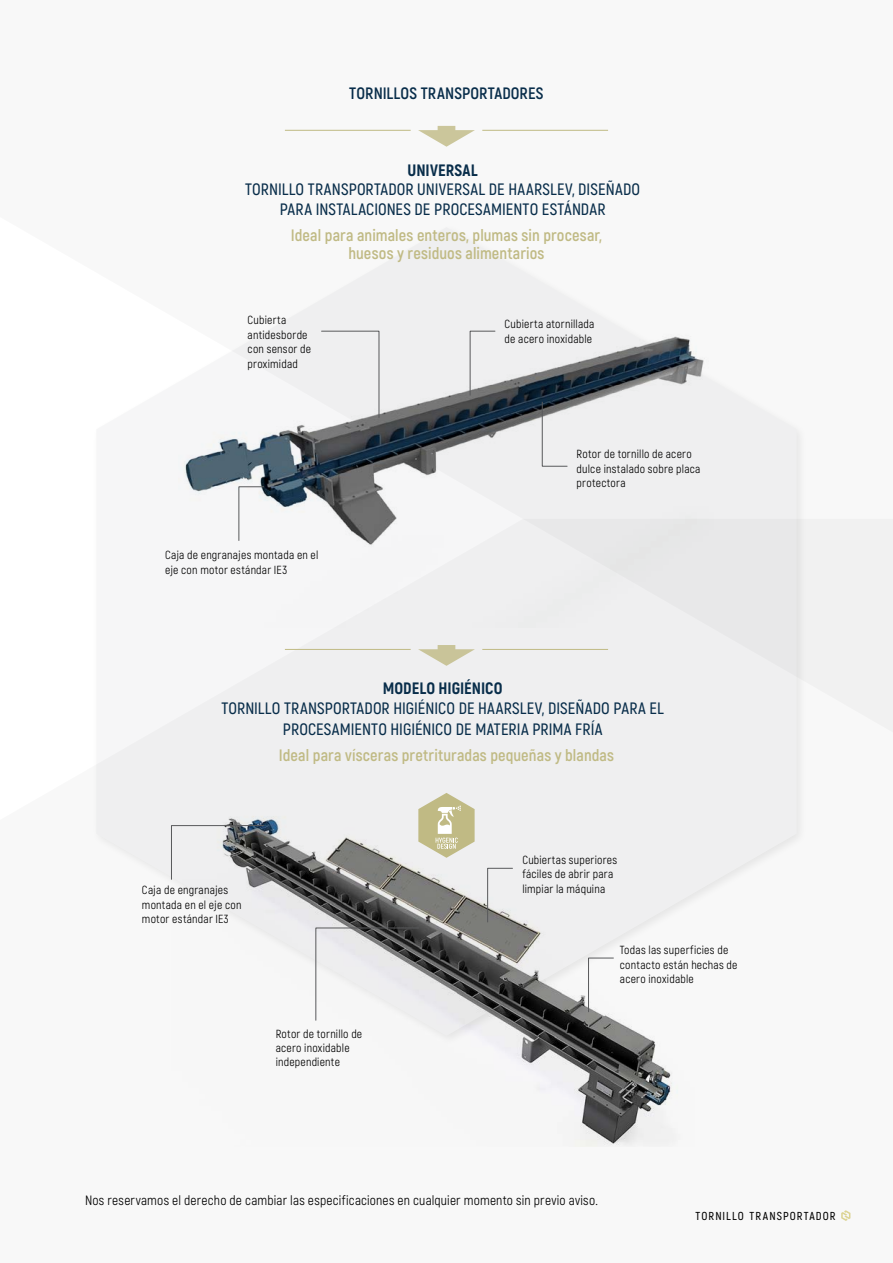
<style>
.page{position:relative;width:893px;height:1263px;background:#fff}
.page>*{position:absolute;margin:0;border:0;box-sizing:border-box;transform-origin:0 0}
.t1{font:600 16.5px/19.5px "Akrobat";letter-spacing:.005em;color:#082d4a;text-align:center}
.t2{font:700 16.5px/18px "Akrobat";letter-spacing:.005em;color:#c0ba84;text-align:center}
.t3{font:800 16.5px "Akrobat";color:#082d4a}
.t4{font:700 16.5px "Akrobat";letter-spacing:.01em;color:#082d4a}
.t5{font:13.5px "Akrobat";letter-spacing:.015em;color:#000}
.t6{font:11.7px/14.4px "Akrobat";letter-spacing:.015em;color:#000}
.t7{font:600 11.55px "Akrobat";letter-spacing:.095em;color:#000}
</style>
<div class="page">
<svg style="left:178px;top:125px;width:626px;height:394px"></svg>
<div style="left:96px;top:519px;width:797px;height:700px;background:#f6f6f7"></div>
<svg style="left:841px;top:1210px;width:9px;height:11px"></svg>
<svg style="left:418px;top:126px;width:57px;height:21px"></svg>
<hr style="left:285px;top:130px;width:126px;height:1px;background:#c0ba84">
<hr style="left:482px;top:130px;width:126px;height:1px;background:#c0ba84">
<svg style="left:418px;top:645px;width:57px;height:21px"></svg>
<hr style="left:285px;top:649px;width:126px;height:1px;background:#c0ba84">
<hr style="left:482px;top:649px;width:126px;height:1px;background:#c0ba84">
<img style="left:171px;top:794px;width:523px;height:352px">
<img style="left:179px;top:305px;width:534px;height:323px">
<div style="left:321px;top:330px;width:59px;height:88px;background:#efeff0"></div>
<svg style="left:469px;top:330px;width:27px;height:66px"></svg>
<svg style="left:542px;top:401px;width:26px;height:66px"></svg>
<svg style="left:238px;top:486px;width:26px;height:55px"></svg>
<svg style="left:487px;top:868px;width:26px;height:55px"></svg>
<svg style="left:588px;top:957px;width:26px;height:55px"></svg>
<svg style="left:171px;top:825px;width:93px;height:55px"></svg>
<svg style="left:315px;top:927px;width:104px;height:94px"></svg>
<svg style="left:418px;top:793px;width:57px;height:65px"></svg>
<h1 class="t4" style="left:349px;top:83px;width:196px">TORNILLOS TRANSPORTADORES</h1>
<h1 class="t3" style="left:408px;top:159px;width:72px">UNIVERSAL</h1>
<h1 class="t1" style="left:245px;top:180px;width:396px">TORNILLO TRANSPORTADOR UNIVERSAL DE HAARSLEV, DISEÑADO<br>PARA INSTALACIONES DE PROCESAMIENTO ESTÁNDAR</h1>
<h1 class="t2" style="left:291px;top:226px;width:313px">Ideal para animales enteros, plumas sin procesar, huesos y residuos alimentarios</h1>
<p class="t6" style="left:248px;top:313px;width:65px">Cubierta antidesborde con sensor de proximidad</p>
<p class="t6" style="left:165px;top:548px;width:155px">Caja de engranajes montada en el eje con motor estándar IE3</p>
<p class="t6" style="left:505px;top:317px;width:91px">Cubierta atornillada de acero inoxidable</p>
<p class="t6" style="left:577px;top:447px;width:125px">Rotor de tornillo de acero dulce instalado sobre placa protectora</p>
<h1 class="t3" style="left:383px;top:678px;width:121px">MODELO HIGIÉNICO</h1>
<h1 class="t1" style="left:221px;top:698px;width:444px;line-height:21px">TORNILLO TRANSPORTADOR HIGIÉNICO DE HAARSLEV, DISEÑADO PARA EL<br>PROCESAMIENTO HIGIÉNICO DE MATERIA PRIMA FRÍA</h1>
<h1 class="t2" style="left:279px;top:746px;width:337px">Ideal para vísceras pretrituradas pequeñas y blandas</h1>
<p class="t6" style="left:142px;top:883px;width:101px">Caja de engranajes montada en el eje con motor estándar IE3</p>
<p class="t6" style="left:276px;top:1026px;width:88px">Rotor de tornillo de acero inoxidable independiente</p>
<p class="t6" style="left:522px;top:853px;width:96px">Cubiertas superiores fáciles de abrir para limpiar la máquina</p>
<p class="t6" style="left:620px;top:943px;width:119px">Todas las superficies de contacto están hechas de acero inoxidable</p>
<p class="t5" style="left:85px;top:1192px;width:514px">Nos reservamos el derecho de cambiar las especificaciones en cualquier momento sin previo aviso.</p>
<p class="t7" style="left:696px;top:1209px;width:141px">TORNILLO TRANSPORTADOR</p>
</div>
